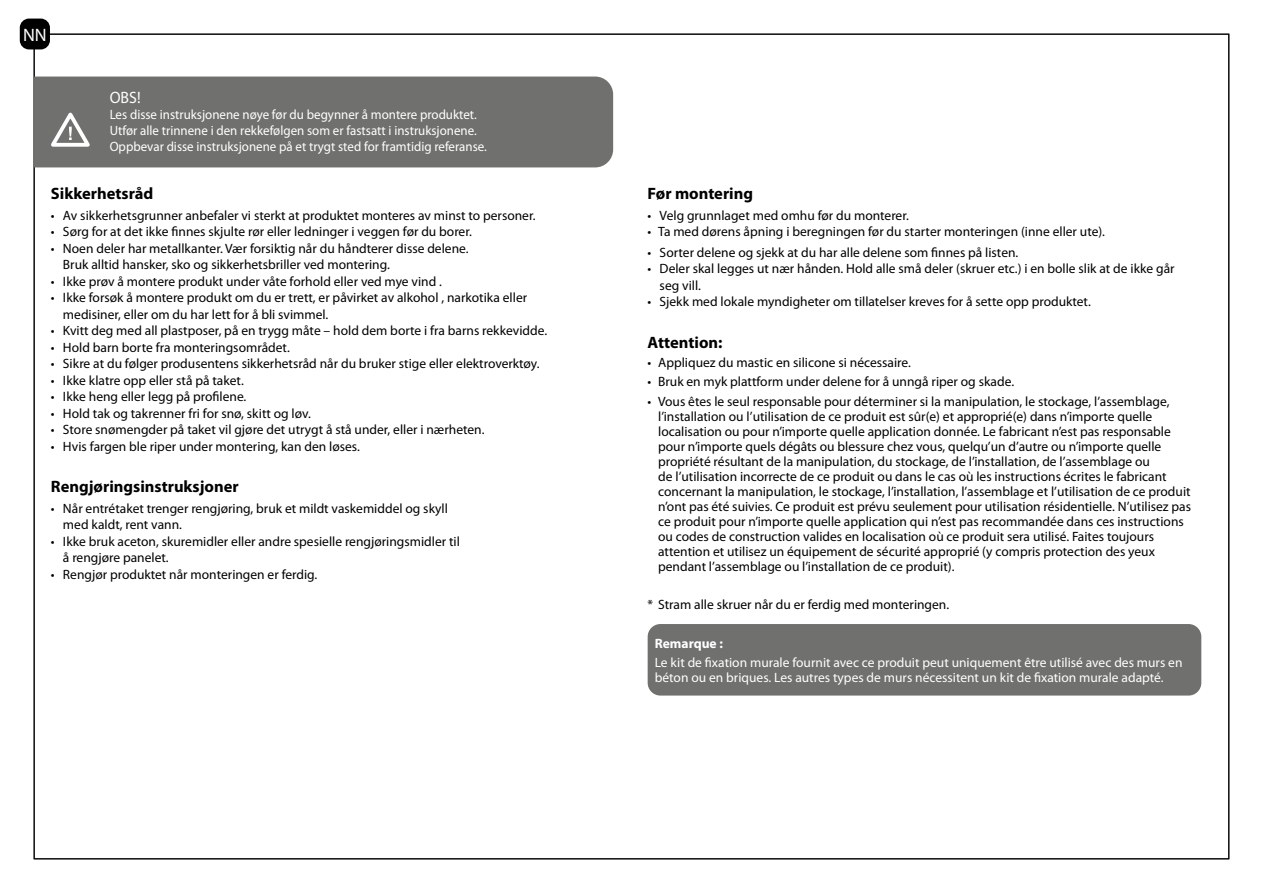
<style>
.page{position:relative;width:1263px;height:893px;background:#fff}
.page>*{position:absolute;margin:0;border:0;box-sizing:border-box;transform-origin:0 0}
.t1{font:18px "Myriad Pro";color:#fff}
.t2{font:700 16.5px "Myriad Pro";color:#000}
.t3{font:16.5px "Myriad Pro";color:#fff;scale:.96 1}
.t4{font:13.5px/15px "Myriad Pro";color:#000}
.t5{font:13.5px/16.2px "Myriad Pro";color:#fff;scale:.96 1}
.t6{font:13.5px/15px "Myriad Pro";color:#fff}
.t7{font:700 13.5px "Myriad Pro";color:#fff}
</style>
<div class="page">
<div style="left:34px;top:77px;width:579px;height:90px;background:#70706e"></div>
<svg style="left:46px;top:109px;width:48px;height:40px"></svg>
<div style="left:648px;top:624px;width:553px;height:72px;background:#70706e;border-radius:13px"></div>
<div style="left:21px;top:19px;width:28px;height:30px;background:#000;border-radius:9px"></div>
<div style="left:20px;top:19px;width:30px;height:30px;border:2px solid #000;border-radius:9px"></div>
<h1 class="t1" style="left:23px;top:26px;width:25px">NN</h1>
<p class="t3" style="left:110px;top:89px;width:34px">OBS!</p>
<p class="t5" style="left:110px;top:107px;width:394px">Les disse instruksjonene nøye før du begynner å montere produktet.<br>Utfør alle trinnene i den rekkefølgen som er fastsatt i instruksjonene.<br>Oppbevar disse instruksjonene på et trygt sted for framtidig referanse.</p>
<p class="t2" style="left:51px;top:187px;width:104px">Sikkerhetsråd</p>
<p class="t4" style="left:51px;top:208px;width:486px">• Av sikkerhetsgrunner anbefaler vi sterkt at produktet monteres av minst to personer.</p>
<p class="t4" style="left:51px;top:224px;width:422px">• Sørg for at det ikke finnes skjulte rør eller ledninger i veggen før du borer.</p>
<p class="t4" style="left:63px;top:240px;width:407px;line-height:16.5px;text-indent:-12px">• Noen deler har metallkanter. Vær forsiktig når du håndterer disse delene.<br>Bruk alltid hansker, sko og sikkerhetsbriller ved montering.</p>
<p class="t4" style="left:51px;top:274px;width:392px">• Ikke prøv å montere produkt under våte forhold eller ved mye vind .</p>
<p class="t4" style="left:63px;top:290px;width:466px;line-height:16.5px;text-indent:-12px">• Ikke forsøk å montere produkt om du er trett, er påvirket av alkohol , narkotika eller medisiner, eller om du har lett for å bli svimmel.</p>
<p class="t4" style="left:51px;top:323px;width:498px">• Kvitt deg med all plastposer, på en trygg måte – hold dem borte i fra barns rekkevidde.</p>
<p class="t4" style="left:51px;top:340px;width:240px">• Hold barn borte fra monteringsområdet.</p>
<p class="t4" style="left:51px;top:356px;width:490px">• Sikre at du følger produsentens sikkerhetsråd når du bruker stige eller elektroverktøy.</p>
<p class="t4" style="left:51px;top:373px;width:194px">• Ikke klatre opp eller stå på taket.</p>
<p class="t4" style="left:51px;top:389px;width:197px">• Ikke heng eller legg på profilene.</p>
<p class="t4" style="left:51px;top:406px;width:261px">• Hold tak og takrenner fri for snø, skitt og løv.</p>
<p class="t4" style="left:51px;top:422px;width:435px">• Store snømengder på taket vil gjøre det utrygt å stå under, eller i nærheten.</p>
<p class="t4" style="left:51px;top:439px;width:310px">• Hvis fargen ble riper under montering, kan den løses.</p>
<p class="t2" style="left:51px;top:480px;width:189px">Rengjøringsinstruksjoner</p>
<p class="t4" style="left:63px;top:500px;width:386px;line-height:16.5px;text-indent:-12px">• Når entrétaket trenger rengjøring, bruk et mildt vaskemiddel og skyll med kaldt, rent vann.</p>
<p class="t4" style="left:63px;top:533px;width:398px;line-height:16.5px;text-indent:-12px">• Ikke bruk aceton, skuremidler eller andre spesielle rengjøringsmidler til å rengjøre panelet.</p>
<p class="t4" style="left:51px;top:567px;width:268px">• Rengjør produktet når monteringen er ferdig.</p>
<p class="t2" style="left:648px;top:187px;width:107px">Før montering</p>
<p class="t4" style="left:648px;top:208px;width:263px">• Velg grunnlaget med omhu før du monterer.</p>
<p class="t4" style="left:648px;top:224px;width:459px">• Ta med dørens åpning i beregningen før du starter monteringen (inne eller ute).</p>
<p class="t4" style="left:648px;top:245px;width:372px">• Sorter delene og sjekk at du har alle delene som finnes på listen.</p>
<p class="t4" style="left:660px;top:261px;width:516px;line-height:16.5px;text-indent:-12px">• Deler skal legges ut nær hånden. Hold alle små deler (skruer etc.) i en bolle slik at de ikke går seg vill.</p>
<p class="t4" style="left:648px;top:295px;width:445px">• Sjekk med lokale myndigheter om tillatelser kreves for å sette opp produktet.</p>
<p class="t2" style="left:648px;top:336px;width:76px">Attention:</p>
<p class="t4" style="left:648px;top:355px;width:265px">• Appliquez du mastic en silicone si nécessaire.</p>
<p class="t4" style="left:648px;top:375px;width:368px">• Bruk en myk plattform under delene for å unngå riper og skade.</p>
<p class="t4" style="left:658px;top:394px;width:534px;text-indent:-11px">• Vous êtes le seul responsable pour déterminer si la manipulation, le stockage, l’assemblage, l’installation ou l’utilisation de ce produit est sûr(e) et approprié(e) dans n’importe quelle localisation ou pour n’importe quelle application donnée. Le fabricant n’est pas responsable pour n’importe quels dégâts ou blessure chez vous, quelqu’un d’autre ou n’importe quelle propriété résultant de la manipulation, du stockage, de l’installation, de l’assemblage ou<br>de l’utilisation incorrecte de ce produit ou dans le cas où les instructions écrites le fabricant concernant la manipulation, le stockage, l’installation, l’assemblage et l’utilisation de ce produit n’ont pas été suivies. Ce produit est prévu seulement pour utilisation résidentielle. N’utilisez pas ce produit pour n’importe quelle application qui n’est pas recommandée dans ces instructions ou codes de construction valides en localisation où ce produit sera utilisé. Faites toujours attention et utilisez un équipement de sécurité approprié (y compris protection des yeux pendant l’assemblage ou l’installation de ce produit).</p>
<p class="t4" style="left:648px;top:597px;width:303px">* Stram alle skruer når du er ferdig med monteringen.</p>
<p class="t7" style="left:655px;top:638px;width:70px">Remarque :</p>
<p class="t6" style="left:655px;top:655px;width:529px">Le kit de fixation murale fournit avec ce produit peut uniquement être utilisé avec des murs en béton ou en briques. Les autres types de murs nécessitent un kit de fixation murale adapté.</p>
</div>
